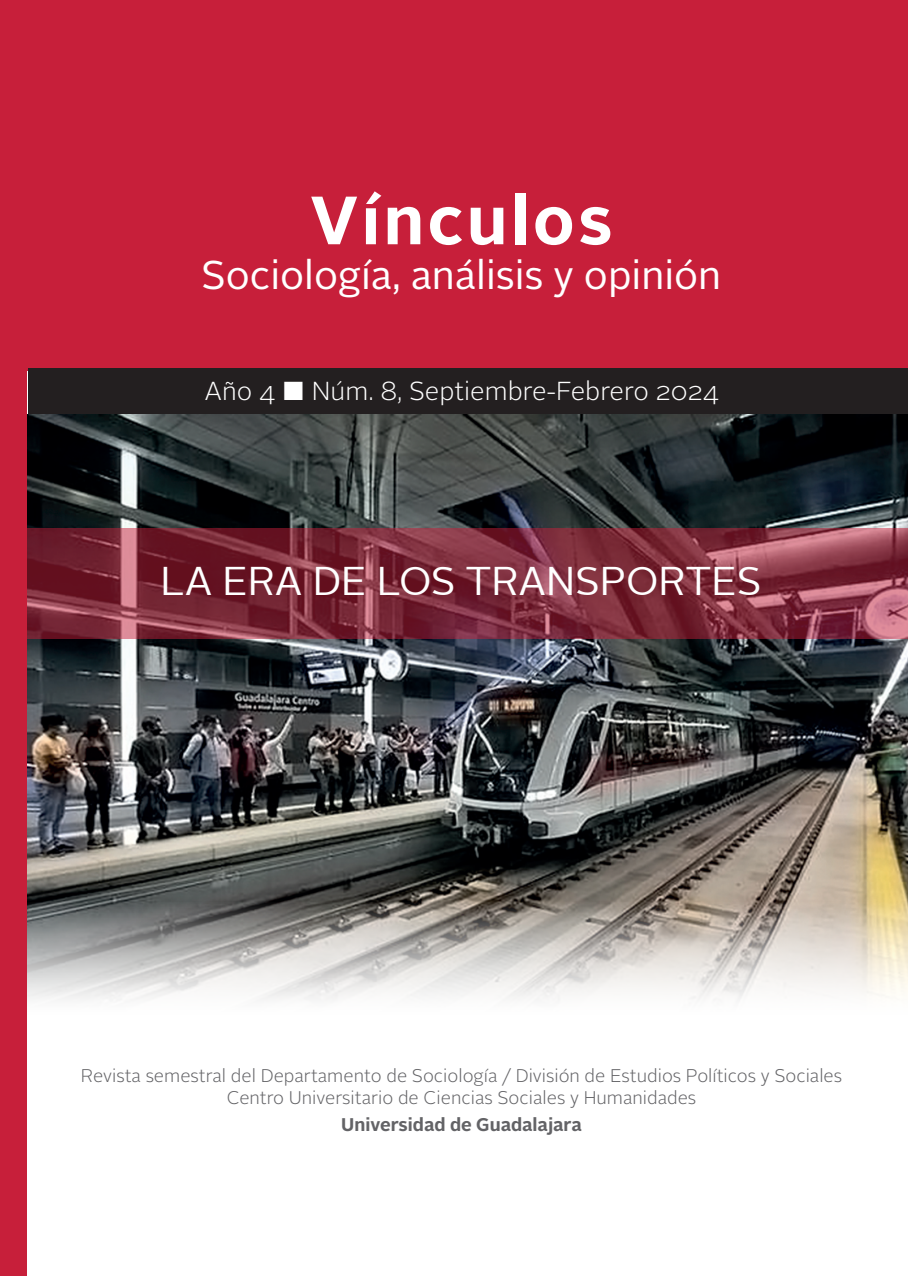
<style>
.page{position:relative;width:908px;height:1276px;background:#fff}
.page>*{position:absolute;margin:0;border:0;box-sizing:border-box;transform-origin:0 0}
.t1{font:700 68px "Alright Sans";letter-spacing:.05em;color:#fff}
.t2{font:40px "Alright Sans";color:#fff}
.t3{font:40px "Alright Sans";color:#fff}
.t4{font:300 26px "Alright Sans";color:#fff}
.t5{font:300 18.4px/22px "Alright Sans";color:#636366;text-align:center}
.t6{font:700 18.4px "Alright Sans";color:#636366}
</style>
<div class="page">
<img style="left:27px;top:414px;width:880px;height:481px">
<div style="left:0;top:0;width:27px;height:1276px;background:#c71f3a"></div>
<div style="left:15px;top:0;width:892px;height:371px;background:#c71f3a"></div>
<div style="left:28px;top:369px;width:879px;height:45px;background:#231f20"></div>
<svg style="left:27px;top:528px;width:880px;height:111px;background:#80303f"></svg>
<svg style="left:27px;top:895px;width:880px;height:105px"></svg>
<h1 class="t1" style="left:310px;top:173px;width:304px">Vínculos</h1>
<h2 class="t2" style="left:201px;top:248px;width:521px">Sociología, análisis y opinión</h2>
<h3 class="t4" style="left:204px;top:374px;width:515px">Año 4 ■ Núm. 8, Septiembre-Febrero 2024</h3>
<h2 class="t3" style="left:160px;top:559px;width:602px">LA ERA DE LOS TRANSPORTES</h2>
<p class="t5" style="left:81px;top:1065px;width:762px">Revista semestral del Departamento de Sociología / División de Estudios Políticos y Sociales<br>Centro Universitario de Ciencias Sociales y Humanidades</p>
<p class="t6" style="left:341px;top:1111px;width:242px">Universidad de Guadalajara</p>
</div>
